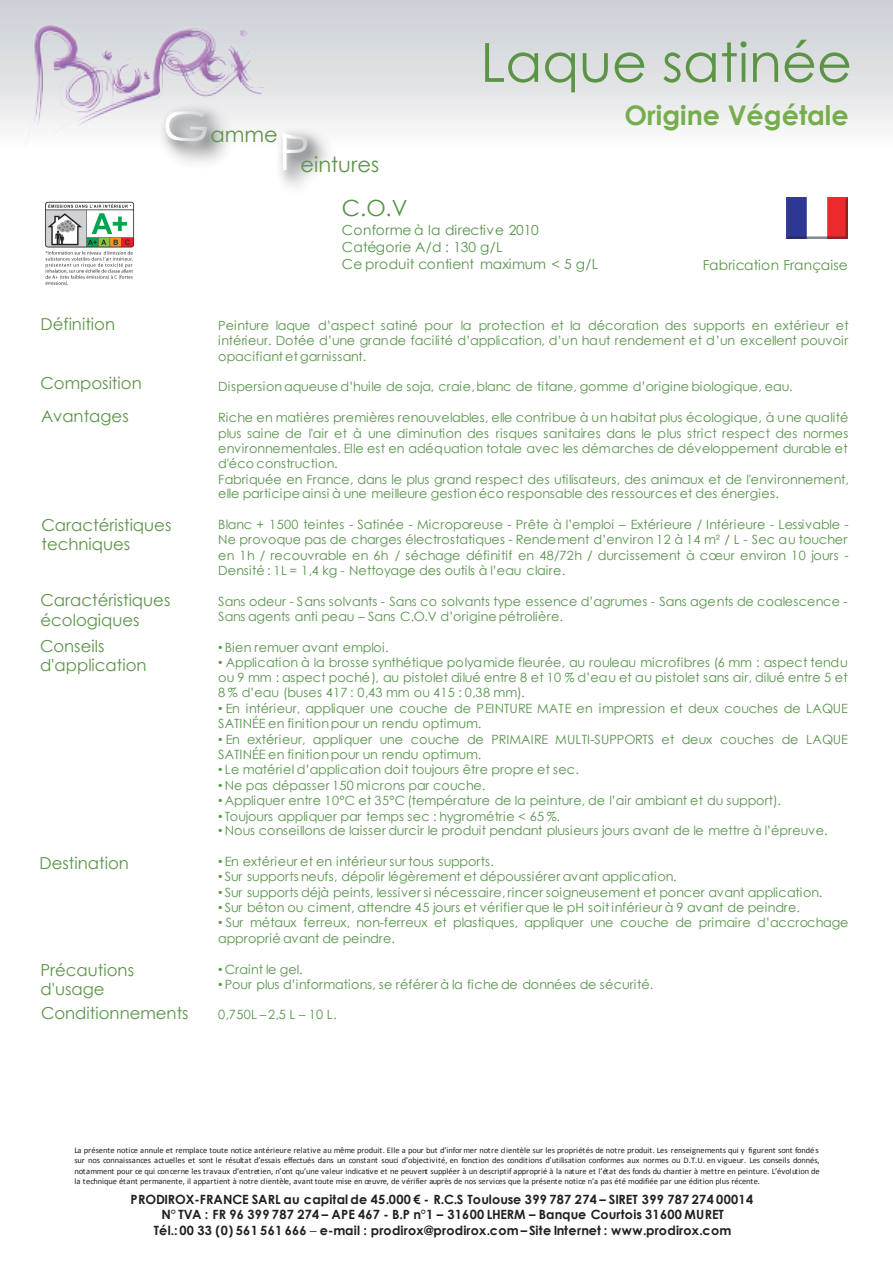
<style>
.page{position:relative;width:893px;height:1263px;background:#fff}
.page>*{position:absolute;margin:0;border:0;box-sizing:border-box;transform-origin:0 0}
.t1{font:54px "Century Gothic";color:#5c9445}
.t2{font:700 27px "Century Gothic";color:#76ad4d}
.t3{font:22.35px "Century Gothic";color:#56934a}
.t4{font:21px "Century Gothic";color:#5c9445}
.t5{font:16.5px/19.5px "Century Gothic";color:#5b9448}
.t6{font:13.8px/17px "Century Gothic";letter-spacing:.005em;color:#56934a}
.t7{font:13.8px "Century Gothic";letter-spacing:.01em;color:#5b9448}
.t8{font:12.75px/15.3px "Century Gothic";letter-spacing:.01em;color:#56934a}
.t9{font:700 12.75px/15.5px "Century Gothic";letter-spacing:.02em;color:#231f20;text-align:center}
.t10{font:12.75px/15.9px "Century Gothic";letter-spacing:-.01em;color:#56934a}
.t11{font:12.75px "Century Gothic";letter-spacing:-.015em;color:#56934a}
.t12{font:8.55px/10.6px "Calibri";color:#231f20;text-align:justify}
.s1{font-family:"Arial"}
.s2{font-weight:400}
</style>
<div class="page">
<svg style="left:0;top:0;width:893px;height:128px;background:#dcdee1"></svg>
<img style="left:16px;top:15px;width:256px;height:142px">
<img style="left:270px;top:120px;width:70px;height:68px">
<svg style="left:283px;top:132px;width:24px;height:39px"></svg>
<img style="left:786px;top:198px;width:61px;height:40px">
<img style="left:45px;top:201px;width:90px;height:85px">
<p class="t5" style="left:40px;top:314px;width:76px">Définition</p>
<p class="t5" style="left:40px;top:367px;width:103px;line-height:32.5px">Composition<br>Avantages</p>
<p class="t5" style="left:42px;top:515px;width:131px">Caractéristiques techniques</p>
<p class="t5" style="left:40px;top:590px;width:131px">Caractéristiques écologiques</p>
<p class="t5" style="left:40px;top:636px;width:108px">Conseils d'application</p>
<p class="t5" style="left:40px;top:853px;width:91px">Destination</p>
<p class="t5" style="left:40px;top:960px;width:95px">Précautions d'usage</p>
<p class="t5" style="left:41px;top:1003px;width:149px">Conditionnements</p>
<h3 class="t4" style="left:210px;top:120px;width:69px">amme</h3>
<h1 class="t1" style="left:480px;top:25px;width:373px">Laque satinée</h1>
<h3 class="t4" style="left:300px;top:150px;width:80px">eintures</h3>
<h3 class="t3" style="left:342px;top:192px;width:67px">C.O.V</h3>
<p class="t6" style="left:342px;top:221px;width:258px">Conforme à la directive 2010<br>Catégorie A/d : 130 g/L<br>Ce produit contient maximum &lt; 5 g/L</p>
<h2 class="t2" style="left:625px;top:94px;width:226px">Origine Végétale</h2>
<p class="t7" style="left:703px;top:255px;width:147px">Fabrication Française</p>
<p class="t8" style="left:218px;top:318px;width:632px;text-align:justify">Peinture laque d’aspect satiné pour la protection et la décoration des supports en extérieur et intérieur. Dotée d’une grande facilité d’application, d’un haut rendement et d’un excellent pouvoir opacifiantetgarnissant.</p>
<p class="t8" style="left:218px;top:379px;width:576px">Dispersionaqueuse d’huile de soja, craie,blanc de titane, gomme d’origine biologique, eau.</p>
<p class="t8" style="left:218px;top:409px;width:632px">Riche en matières premières renouvelables, elle contribue à un habitat plus écologique, à une qualité plus saine de l'air et à une diminution des risques sanitaires dans le plus strict respect des normes environnementales. Elle est en adéquation totale avec les démarches de développement durable et d'éco construction.<br>Fabriquée en France, dans le plus grand respect des utilisateurs, des animaux et de l'environnement, elle participe ainsi à une meilleure gestionéco responsable des ressources et des énergies.</p>
<p class="t8" style="left:218px;top:517px;width:632px;text-align:justify">Blanc + 1500 teintes - Satinée - Microporeuse - Prête à l’emploi – Extérieure / Intérieure - Lessivable - Ne provoque pas de charges électrostatiques - Rendement d’environ 12 à 14 m² / L - Sec au toucher en 1h / recouvrable en 6h / séchage définitif en 48/72h / durcissement à cœur environ 10 jours - Densité : 1L = 1,4 kg - Nettoyage des outils à l’eau claire.</p>
<p class="t8" style="left:218px;top:593px;width:631px;line-height:14.9px">Sans odeur - Sans solvants - Sans co solvants type essence d’agrumes - Sans agents de coalescence -<br>Sans agents anti peau – Sans C.O.V d’origine pétrolière.</p>
<p class="t8" style="left:218px;top:639px;width:172px"><span class="s1">•</span> Bien remuer avant emploi.</p>
<p class="t8" style="left:218px;top:655px;width:631px;line-height:14.9px;text-align:justify"><span class="s1">•</span> Application à la brosse synthétique polyamide fleurée, au rouleau microfibres (6 mm : aspect tendu ou 9 mm : aspect poché), au pistolet dilué entre 8 et 10 % d’eau et au pistolet sans air, dilué entre 5 et 8 % d’eau (buses 417 : 0,43 mm ou 415 : 0,38 mm).</p>
<p class="t8" style="left:218px;top:701px;width:631px;line-height:14.9px"><span class="s1">•</span> En intérieur, appliquer une couche de PEINTURE MATE en impression et deux couches de LAQUE<br>SATINÉE en finitionpour un rendu optimum.</p>
<p class="t8" style="left:218px;top:732px;width:631px;line-height:14.9px"><span class="s1">•</span> En extérieur, appliquer une couche de PRIMAIRE MULTI-SUPPORTS et deux couches de LAQUE<br>SATINÉE en finitionpour un rendu optimum.</p>
<p class="t8" style="left:218px;top:761px;width:362px"><span class="s1">•</span> Le matériel d’application doit toujours être propre et sec.</p>
<p class="t8" style="left:218px;top:777px;width:269px"><span class="s1">•</span> Ne pas dépasser 150 microns par couche.</p>
<p class="t11" style="left:218px;top:791px;width:564px"><span class="s1">•</span> Appliquer entre 10°C et 35°C (température de la peinture, de l’air ambiant et du support).</p>
<p class="t10" style="left:218px;top:808px;width:343px"><span class="s1">•</span> Toujours appliquer par temps sec : hygrométrie &lt; 65 %.</p>
<p class="t8" style="left:218px;top:823px;width:611px"><span class="s1">•</span> Nous conseillons de laisser durcir le produit pendant plusieurs jours avant de le mettre à l’épreuve.</p>
<p class="t8" style="left:218px;top:854px;width:277px"><span class="s1">•</span> En extérieur et en intérieur sur tous supports.</p>
<p class="t8" style="left:218px;top:869px;width:460px"><span class="s1">•</span> Sur supports neufs, dépolir légèrement et dépoussiérer avant application.</p>
<p class="t8" style="left:218px;top:885px;width:606px"><span class="s1">•</span> Sur supports déjà peints, lessiver si nécessaire,rincer soigneusement et poncer avant application.</p>
<p class="t8" style="left:218px;top:899px;width:583px"><span class="s1">•</span> Sur béton ou ciment, attendre 45 jours et vérifier que le pH soitinférieur à 9 avant de peindre.</p>
<p class="t10" style="left:218px;top:914px;width:632px"><span class="s1">•</span> Sur métaux ferreux, non-ferreux et plastiques, appliquer une couche de primaire d’accrochage approprié avant de peindre.</p>
<p class="t8" style="left:218px;top:961px;width:86px"><span class="s1">•</span> Craint le gel.</p>
<p class="t8" style="left:218px;top:976px;width:437px"><span class="s1">•</span> Pour plus d’informations, se référer à la fiche de données de sécurité.</p>
<p class="t8" style="left:218px;top:1007px;width:120px">0,750L – 2,5 L – 10 L.</p>
<p class="t12" style="left:74px;top:1144px;width:747px">La présente notice annule et remplace toute notice antérieure relative au même produit. Elle a pour but d’informer notre clientèle sur les propriétés de notre produit. Les renseignements qui y figurent sont fondé s sur nos connaissances actuelles et sont le résultat d’essais effectués dans un constant souci d’objectivité, en fonction des conditions d’utilisation conformes aux normes ou D.T.U. en vigueur. Les conseils donnés, notamment pour ce qui concerne les travaux d’entretien, n’ont qu’une valeur indicative et ne peuvent suppléer à un descriptif approprié à la nature et l’état des fonds du chantier à mettre en peinture. L’évolution de</p>
<p class="t12" style="left:74px;top:1175px;width:687px">la technique étant permanente, il appartient à notre clientèle, avanttoute mise en œuvre, de vérifier auprès de nos services que la présente notice n’a pas été modifiée par une édition plus récente.</p>
<p class="t9" style="left:131px;top:1191px;width:624px">PRODIROX-FRANCE SARL au capital de 45.000 € - R.C.S Toulouse 399 787 274 – SIRET 399 787 274 00014<br>N° TVA : FR 96 399 787 274 – APE 467 - B.P n°1 – 31600 LHERM – Banque Courtois 31600 MURET<br>Tél.:00 33 (0) 561 561 666 <span class="s2">–</span> e-mail : prodirox@prodirox.com– Site Internet : www.prodirox.com</p>
</div>
